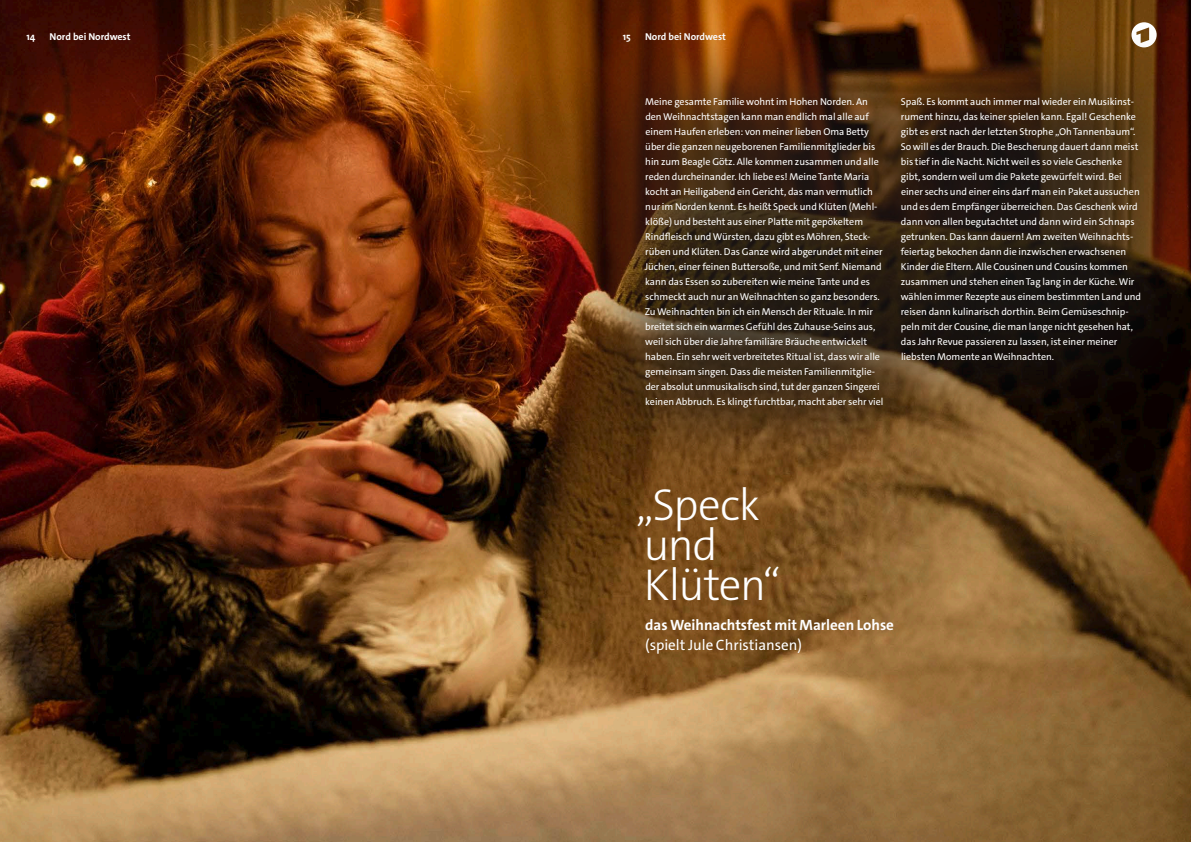
<style>
.page{position:relative;width:1191px;height:842px;background:#fff}
.page>*{position:absolute;margin:0;border:0;box-sizing:border-box;transform-origin:0 0}
.t1{font:300 45px/40px "The Sans C5";letter-spacing:-.03em;color:#fff}
.t2{font:700 15px "The Sans C5";color:#fff}
.t3{font:15px "The Sans C5";color:#fff}
.t4{font:10px/15px "The Sans C5";color:#fff}
.t5{font:700 10px "The Sans C5";letter-spacing:-.005em;color:#fff}
</style>
<div class="page">
<img style="left:0;top:0;width:1191px;height:842px">
<div style="left:566px;top:19px;width:625px;height:466px;background:#1a1918;opacity:.75"></div>
<p class="t5" style="left:27px;top:30px;width:10px">14</p>
<p class="t5" style="left:50px;top:30px;width:82px">Nord bei Nordwest</p>
<p class="t5" style="left:623px;top:30px;width:9px">15</p>
<p class="t5" style="left:645px;top:30px;width:82px">Nord bei Nordwest</p>
<p class="t4" style="left:644px;top:94px;width:240px">Meine gesamte Familie wohnt im Hohen Norden. An den Weihnachtstagen kann man endlich mal alle auf einem Haufen erleben: von meiner lieben Oma Betty über die ganzen neugeborenen Familienmitglieder bis hin zum Beagle Götz. Alle kommen zusammen und alle reden durcheinander. Ich liebe es! Meine Tante Maria kocht an Heiligabend ein Gericht, das man vermutlich nur im Norden kennt. Es heißt Speck und Klüten (Mehl&shy;klöße) und besteht aus einer Platte mit gepökeltem Rindfleisch und Würsten, dazu gibt es Möhren, Steck&shy;rüben und Klüten. Das Ganze wird abgerundet mit einer Jüchen, einer feinen Buttersoße, und mit Senf. Niemand kann das Essen so zubereiten wie meine Tante und es schmeckt auch nur an Weihnachten so ganz besonders.<br>Zu Weihnachten bin ich ein Mensch der Rituale. In mir breitet sich ein warmes Gefühl des Zuhause-Seins aus, weil sich über die Jahre familiäre Bräuche entwickelt haben. Ein sehr weit verbreitetes Ritual ist, dass wir alle gemeinsam singen. Dass die meisten Familienmitglie&shy;der absolut unmusikalisch sind, tut der ganzen Singerei keinen Abbruch. Es klingt furchtbar, macht aber sehr viel</p>
<p class="t4" style="left:900px;top:94px;width:242px">Spaß. Es kommt auch immer mal wieder ein Musikinst&shy;rument hinzu, das keiner spielen kann. Egal! Geschenke gibt es erst nach der letzten Strophe „Oh Tannenbaum“.<br>So will es der Brauch. Die Bescherung dauert dann meist bis tief in die Nacht. Nicht weil es so viele Geschenke gibt, sondern weil um die Pakete gewürfelt wird. Bei einer sechs und einer eins darf man ein Paket aussuchen und es dem Empfänger überreichen. Das Geschenk wird dann von allen begutachtet und dann wird ein Schnaps getrunken. Das kann dauern! Am zweiten Weihnachts&shy;feiertag bekochen dann die inzwischen erwachsenen Kinder die Eltern. Alle Cousinen und Cousins kommen zusammen und stehen einen Tag lang in der Küche. Wir wählen immer Rezepte aus einem bestimmten Land und reisen dann kulinarisch dorthin. Beim Gemüseschnip&shy;peln mit der Cousine, die man lange nicht gesehen hat, das Jahr Revue passieren zu lassen, ist einer meiner liebsten Momente an Weihnachten.</p>
<h1 class="t1" style="left:635px;top:485px;width:146px">„Speck und<br>Klüten“</h1>
<h2 class="t2" style="left:645px;top:615px;width:250px">das Weihnachtsfest mit Marleen Lohse</h2>
<h2 class="t3" style="left:645px;top:635px;width:158px">(spielt Jule Christiansen)</h2>
</div>
